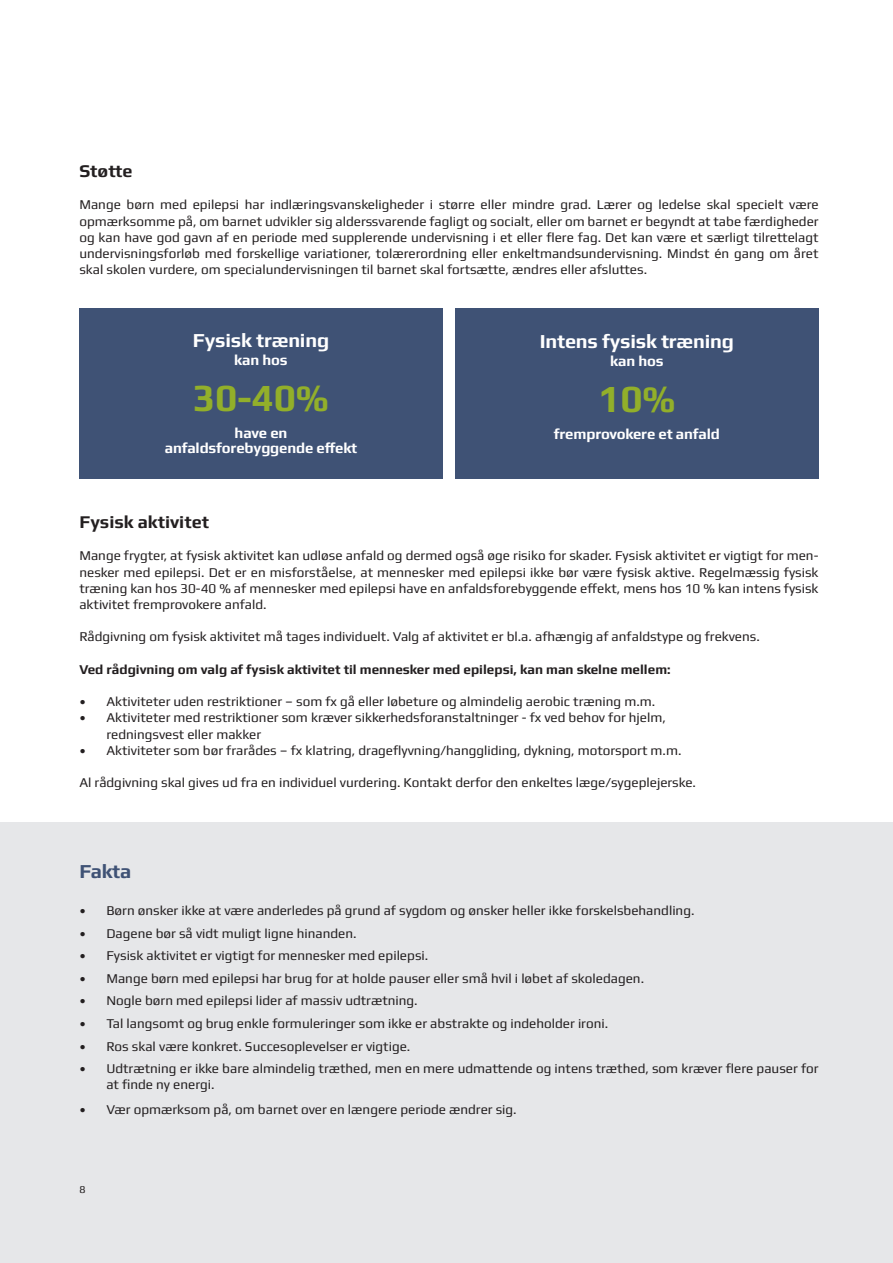
<style>
.page{position:relative;width:893px;height:1263px;background:#fff}
.page>*{position:absolute;margin:0;border:0;box-sizing:border-box;transform-origin:0 0}
.t1{font:700 38.55px "Play";color:#92af2a}
.t2{font:700 19.95px "Play";letter-spacing:-.01em;color:#fff}
.t3{font:700 19.95px "Play";letter-spacing:-.01em;color:#3f5275}
.t4{font:700 18px "Play";color:#231f20}
.t5{font:700 14.85px/15px "Play";letter-spacing:-.01em;color:#fff;text-align:center}
.t6{font:13.5px/16.2px "Play";color:#231f20;text-align:justify}
.t7{font:700 13.5px "Play";color:#231f20}
.t8{font:10.5px "Play";color:#231f20}
</style>
<div class="page">
<div style="left:79px;top:308px;width:364px;height:170px;background:#3f5275"></div>
<div style="left:455px;top:308px;width:364px;height:170px;background:#3f5275"></div>
<div style="left:0;top:822px;width:893px;height:441px;background:#e6e7e9"></div>
<h3 class="t4" style="left:79px;top:160px;width:55px">Støtte</h3>
<p class="t6" style="left:79px;top:196px;width:741px">Mange børn med epilepsi har indlæringsvanskeligheder i større eller mindre grad. Lærer og ledelse skal specielt være opmærksomme på, om barnet udvikler sig alderssvarende fagligt og socialt, eller om barnet er begyndt at tabe færdigheder og kan have god gavn af en periode med supplerende undervisning i et eller flere fag. Det kan være et særligt tilrettelagt undervisningsforløb med forskellige variationer, tolærerordning eller enkeltmandsundervisning. Mindst én gang om året skal skolen vurdere, om specialundervisningen til barnet skal fortsætte, ændres eller afsluttes.</p>
<h2 class="t2" style="left:193px;top:328px;width:138px">Fysisk træning</h2>
<p class="t5" style="left:234px;top:352px;width:55px">kan hos</p>
<h1 class="t1" style="left:193px;top:375px;width:137px">30-40%</h1>
<p class="t5" style="left:165px;top:426px;width:194px">have en anfaldsforebyggende effekt</p>
<h2 class="t2" style="left:540px;top:329px;width:196px">Intens fysisk træning</h2>
<p class="t5" style="left:610px;top:353px;width:55px">kan hos</p>
<h1 class="t1" style="left:598px;top:376px;width:78px">10%</h1>
<p class="t5" style="left:554px;top:427px;width:168px">fremprovokere et anfald</p>
<h3 class="t4" style="left:79px;top:511px;width:131px">Fysisk aktivitet</h3>
<p class="t6" style="left:79px;top:547px;width:741px">Mange frygter, at fysisk aktivitet kan udløse anfald og dermed også øge risiko for skader. Fysisk aktivitet er vigtigt for men&shy;nesker med epilepsi. Det er en misforståelse, at mennesker med epilepsi ikke bør være fysisk aktive. Regelmæssig fysisk træning kan hos 30-40 % af mennesker med epilepsi have en anfaldsforebyggende effekt, mens hos 10 % kan intens fysisk aktivitet fremprovokere anfald.</p>
<p class="t6" style="left:79px;top:628px;width:682px">Rådgivning om fysisk aktivitet må tages individuelt. Valg af aktivitet er bl.a. afhængig af anfaldstype og frekvens.</p>
<p class="t7" style="left:79px;top:661px;width:593px">Ved rådgivning om valg af fysisk aktivitet til mennesker med epilepsi, kan man skelne mellem:</p>
<p class="t6" style="left:79px;top:693px;width:577px">• Aktiviteter uden restriktioner – som fx gå eller løbeture og almindelig aerobic træning m.m.</p>
<p class="t6" style="left:106px;top:709px;width:561px;text-indent:-27px">• Aktiviteter med restriktioner som kræver sikkerhedsforanstaltninger - fx ved behov for hjelm, redningsvest eller makker</p>
<p class="t6" style="left:79px;top:742px;width:604px">• Aktiviteter som bør frarådes – fx klatring, drageflyvning/hanggliding, dykning, motorsport m.m.</p>
<p class="t6" style="left:79px;top:774px;width:618px">Al rådgivning skal gives ud fra en individuel vurdering. Kontakt derfor den enkeltes læge/sygeplejerske.</p>
<h2 class="t3" style="left:79px;top:859px;width:54px">Fakta</h2>
<p class="t6" style="left:79px;top:902px;width:617px">• Børn ønsker ikke at være anderledes på grund af sygdom og ønsker heller ikke forskelsbehandling.</p>
<p class="t6" style="left:79px;top:925px;width:279px">• Dagene bør så vidt muligt ligne hinanden.</p>
<p class="t6" style="left:79px;top:947px;width:350px">• Fysisk aktivitet er vigtigt for mennesker med epilepsi.</p>
<p class="t6" style="left:79px;top:970px;width:566px">• Mange børn med epilepsi har brug for at holde pauser eller små hvil i løbet af skoledagen.</p>
<p class="t6" style="left:79px;top:992px;width:340px">• Nogle børn med epilepsi lider af massiv udtrætning.</p>
<p class="t6" style="left:79px;top:1015px;width:530px">• Tal langsomt og brug enkle formuleringer som ikke er abstrakte og indeholder ironi.</p>
<p class="t6" style="left:79px;top:1037px;width:332px">• Ros skal være konkret. Succesoplevelser er vigtige.</p>
<p class="t6" style="left:106px;top:1060px;width:714px;text-indent:-27px">• Udtrætning er ikke bare almindelig træthed, men en mere udmattende og intens træthed, som kræver flere pauser for at finde ny energi.</p>
<p class="t6" style="left:79px;top:1101px;width:439px">• Vær opmærksom på, om barnet over en længere periode ændrer sig.</p>
<p class="t8" style="left:79px;top:1183px;width:8px">8</p>
</div>
